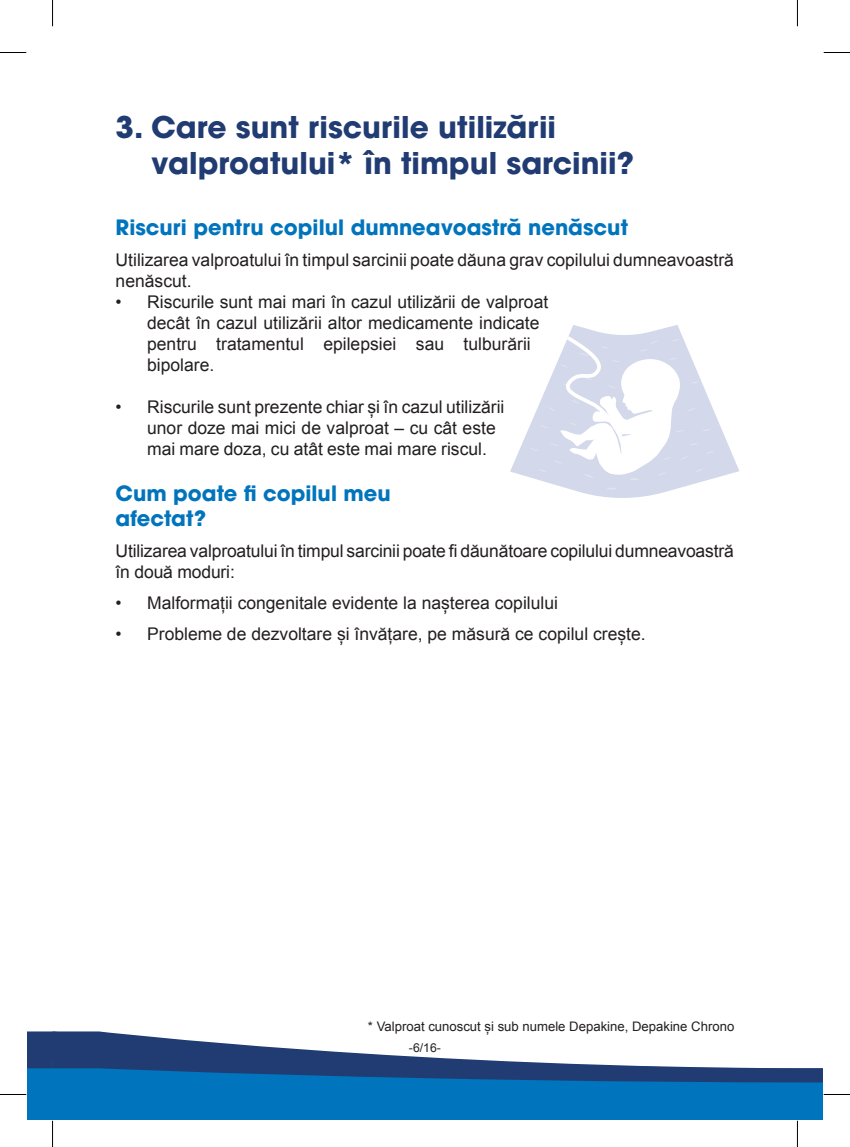
<style>
.page{position:relative;width:850px;height:1147px;background:#fff}
.page>*{position:absolute;margin:0;border:0;box-sizing:border-box;transform-origin:0 0}
.t1{font:700 29.75px/36.8px "ITC Avant Garde Pro";color:#213b73}
.t2{font:700 21px/25.2px "ITC Avant Garde Pro";color:#0074bc}
.t3{font:17.5px/21px "Arial";color:#231f20}
.t4{font:13.12px "Arial";color:#231f20}
.t5{font:12.25px "Arial";color:#231f20}
</style>
<div class="page">
<svg style="left:28px;top:1031px;width:24px;height:51px"></svg>
<div style="left:52px;top:1082px;width:769px;height:37px;background:#0074bc"></div>
<svg style="left:52px;top:1031px;width:769px;height:51px"></svg>
<svg style="left:510px;top:325px;width:229px;height:173px"></svg>
<svg style="left:530px;top:333px;width:184px;height:147px"></svg>
<svg style="left:0;top:52px;width:26px;height:1px"></svg>
<svg style="left:823px;top:52px;width:26px;height:1px"></svg>
<svg style="left:0;top:1094px;width:26px;height:1px"></svg>
<svg style="left:823px;top:1094px;width:26px;height:1px"></svg>
<svg style="left:52px;top:0;width:1px;height:26px"></svg>
<svg style="left:52px;top:1120px;width:1px;height:27px"></svg>
<svg style="left:796px;top:0;width:1px;height:26px"></svg>
<svg style="left:796px;top:1121px;width:1px;height:26px"></svg>
<h1 class="t1" style="left:151px;top:108px;width:484px;text-indent:-35px">3. Care sunt riscurile utilizării valproatului* în timpul sarcinii?</h1>
<p class="t2" style="left:116px;top:214px;width:513px">Riscuri pentru copilul dumneavoastră nenăscut</p>
<p class="t3" style="left:116px;top:249px;width:619px">Utilizarea valproatului în timpul sarcinii poate dăuna grav copilului dumneavoastră nenăscut.</p>
<p class="t3" style="left:147px;top:291px;width:402px;text-indent:-32px">• Riscurile sunt mai mari în cazul utilizării de valproat decât în cazul utilizării altor medicamente indicate pentru tratamentul epilepsiei sau tulburării bipolare.</p>
<p class="t3" style="left:147px;top:396px;width:358px;text-indent:-32px">• Riscurile sunt prezente chiar și în cazul utilizării unor doze mai mici de valproat – cu cât este mai mare doza, cu atât este mai mare riscul.</p>
<p class="t2" style="left:116px;top:480px;width:276px">Cum poate fi copilul meu afectat?</p>
<p class="t3" style="left:116px;top:540px;width:619px">Utilizarea valproatului în timpul sarcinii poate fi dăunătoare copilului dumneavoastră în două moduri:</p>
<p class="t3" style="left:116px;top:592px;width:443px">• Malformații congenitale evidente la nașterea copilului</p>
<p class="t3" style="left:116px;top:623px;width:531px">• Probleme de dezvoltare și învățare, pe măsură ce copilul crește.</p>
<p class="t4" style="left:368px;top:1017px;width:367px">* Valproat cunoscut și sub numele Depakine, Depakine Chrono</p>
<p class="t5" style="left:409px;top:1040px;width:33px">-6/16-</p>
</div>
